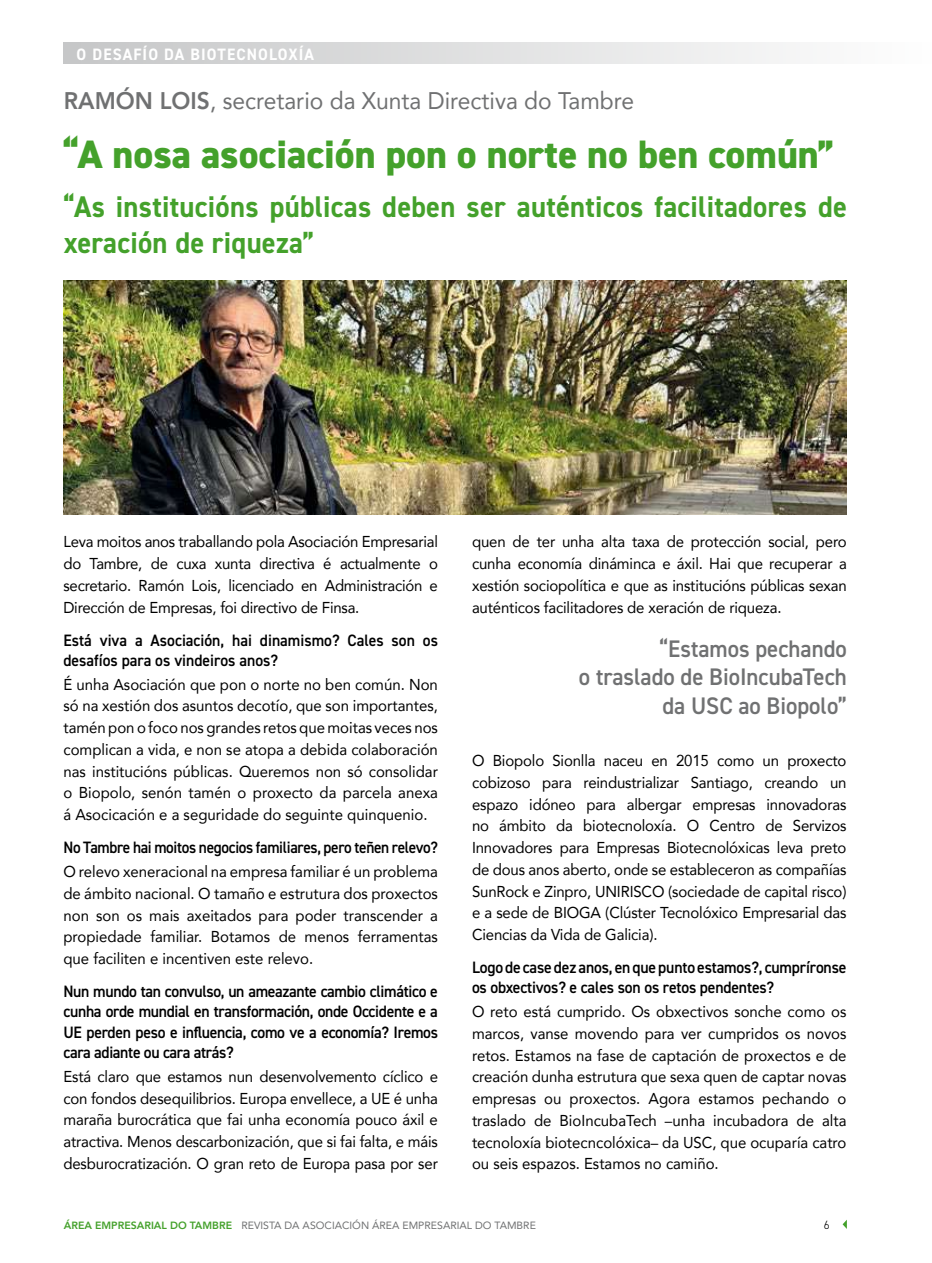
<style>
.page{position:relative;width:932px;height:1263px;background:#fff}
.page>*{position:absolute;margin:0;border:0;box-sizing:border-box;transform-origin:0 0}
.t1{font:800 39.75px "DIN2014";color:#44a12b}
.t2{font:700 30px/36px "DIN2014";letter-spacing:.01em;color:#44a12b;scale:.95 1}
.t3{font:600 24px/28.8px "DIN2014";color:#707172;text-align:right;scale:.95 1}
.t4{font:24px "Avenir";color:#707172;scale:.95 1}
.t5{font:600 16.5px/20.2px "DIN2014";letter-spacing:-.01em;color:#000;scale:.95 1}
.t6{font:600 16.5px "DIN2014";letter-spacing:-.01em;color:#000;scale:.93 1}
.t7{font:700 16.5px "DIN2014";letter-spacing:.07em;color:#fff;scale:.95 1}
.t8{font:15.75px/21.8px "Avenir";letter-spacing:-.01em;color:#000;text-align:justify;scale:.95 1}
.t9{font:300 12px "DIN2014";color:#000}
.t10{font:10.5px "Avenir";color:#707172}
.s1{font-weight:800}
.s2{font-weight:800;color:#44a12b}
</style>
<div class="page">
<div style="left:64px;top:43px;width:867px;height:21px;background:linear-gradient(to right,#c5c6c7,#fefefe)"></div>
<svg style="left:842px;top:1220px;width:4px;height:8px"></svg>
<img style="left:63px;top:281px;width:783px;height:233px">
<p class="t7" style="left:77px;top:43px;width:251px">O DESAFÍO DA BIOTECNOLOXÍA</p>
<h3 class="t4" style="left:64px;top:81px;width:601px"><span class="s1">RAMÓN LOIS</span>, secretario da Xunta Directiva do Tambre</h3>
<h1 class="t1" style="left:64px;top:128px;width:771px">“A nosa asociación pon o norte no ben común”</h1>
<h2 class="t2" style="left:64px;top:188px;width:825px">“As institucións públicas deben ser auténticos facilitadores de xeración de riqueza”</h2>
<p class="t8" style="left:63px;top:530px;width:395px">Leva moitos anos traballando pola Asociación Empresarial do Tambre, de cuxa xunta directiva é actualmente o secretario. Ramón Lois, licenciado en Administración e Dirección de Empresas, foi directivo de Finsa.</p>
<p class="t5" style="left:63px;top:629px;width:395px">Está viva a Asociación, hai dinamismo? Cales son os desafíos para os vindeiros anos?</p>
<p class="t8" style="left:63px;top:673px;width:395px">É unha Asociación que pon o norte no ben común. Non só na xestión dos asuntos decotío, que son importantes, tamén pon o foco nos grandes retos que moitas veces nos complican a vida, e non se atopa a debida colaboración nas institucións públicas. Queremos non só consolidar o Biopolo, senón tamén o proxecto da parcela anexa á Asocicación e a seguridade do seguinte quinquenio.</p>
<p class="t6" style="left:63px;top:837px;width:404px">No Tambre hai moitos negocios familiares, pero teñen relevo?</p>
<p class="t8" style="left:63px;top:860px;width:395px">O relevo xeneracional na empresa familiar é un problema de ámbito nacional. O tamaño e estrutura dos proxectos non son os mais axeitados para poder transcender a propiedade familiar. Botamos de menos ferramentas que faciliten e incentiven este relevo.</p>
<p class="t5" style="left:63px;top:981px;width:395px;text-align:justify">Nun mundo tan convulso, un ameazante cambio climático e cunha orde mundial en transformación, onde Occidente e a UE perden peso e influencia, como ve a economía? Iremos cara adiante ou cara atrás?</p>
<p class="t8" style="left:63px;top:1065px;width:395px">Está claro que estamos nun desenvolvemento cíclico e con fondos desequilibrios. Europa envellece, a UE é unha maraña burocrática que fai unha economía pouco áxil e atractiva. Menos descarbonización, que si fai falta, e máis desburocratización. O gran reto de Europa pasa por ser</p>
<p class="t8" style="left:472px;top:530px;width:396px">quen de ter unha alta taxa de protección social, pero cunha economía dináminca e áxil. Hai que recuperar a xestión sociopolítica e que as institucións públicas sexan auténticos facilitadores de xeración de riqueza.</p>
<h3 class="t3" style="left:578px;top:633px;width:283px">“Estamos pechando<br>o traslado de BioIncubaTech da USC ao Biopolo”</h3>
<p class="t8" style="left:472px;top:749px;width:395px">O Biopolo Sionlla naceu en 2015 como un proxecto cobizoso para reindustrializar Santiago, creando un espazo idóneo para albergar empresas innovadoras no ámbito da biotecnoloxía. O Centro de Servizos Innovadores para Empresas Biotecnolóxicas leva preto de dous anos aberto, onde se estableceron as compañías SunRock e Zinpro, UNIRISCO (sociedade de capital risco) e a sede de BIOGA (Clúster Tecnolóxico Empresarial das Ciencias da Vida de Galicia).</p>
<p class="t5" style="left:472px;top:957px;width:395px">Logo de case dez anos, en que punto estamos?, cumpríronse os obxectivos? e cales son os retos pendentes?</p>
<p class="t8" style="left:472px;top:1000px;width:395px">O reto está cumprido. Os obxectivos sonche como os marcos, vanse movendo para ver cumpridos os novos retos. Estamos na fase de captación de proxectos e de creación dunha estrutura que sexa quen de captar novas empresas ou proxectos. Agora estamos pechando o traslado de BioIncubaTech –unha incubadora de alta tecnoloxía biotecncolóxica– da USC, que ocuparía catro ou seis espazos. Estamos no camiño.</p>
<p class="t10" style="left:64px;top:1217px;width:473px"><span class="s2">ÁREA EMPRESARIAL DO TAMBRE</span> REVISTA DA ASOCIACIÓN ÁREA EMPRESARIAL DO TAMBRE</p>
<p class="t9" style="left:823px;top:1217px;width:7px">6</p>
</div>
